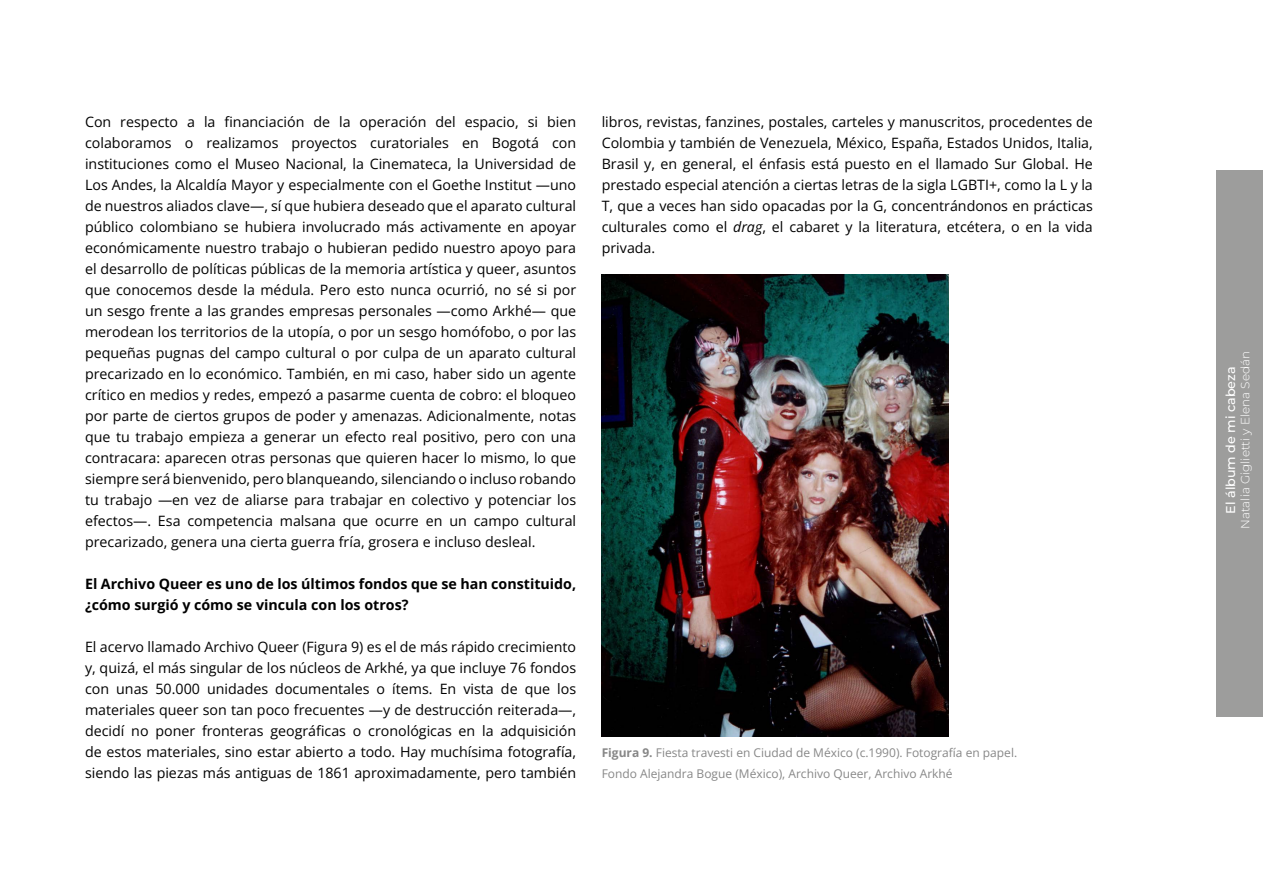
<style>
.page{position:relative;width:1263px;height:893px;background:#fff}
.page>*{position:absolute;margin:0;border:0;box-sizing:border-box;transform-origin:0 0}
.t1{font:14.25px/21px "Open Sans";color:#000;text-align:justify}
.t2{font:700 14.25px/21px "Open Sans";color:#000}
.t3{font:500 12.75px "Montserrat";color:#fff}
.t4{font:12px/21px "Open Sans";color:#878787}
.t5{font:300 12px "Montserrat";color:#fff}
.s1{font-style:italic}
.s2{font-weight:700}
</style>
<div class="page">
<div style="left:1216px;top:170px;width:47px;height:546px;background:#9d9d9c"></div>
<img style="left:602px;top:274px;width:346px;height:462px">
<p class="t1" style="left:85px;top:111px;width:493px">Con respecto a la financiación de la operación del espacio, si bien colaboramos o realizamos proyectos curatoriales en Bogotá con instituciones como el Museo Nacional, la Cinemateca, la Universidad de Los Andes, la Alcaldía Mayor y especialmente con el Goethe Institut —uno de nuestros aliados clave—, sí que hubiera deseado que el aparato cultural público colombiano se hubiera involucrado más activamente en apoyar económicamente nuestro trabajo o hubieran pedido nuestro apoyo para el desarrollo de políticas públicas de la memoria artística y queer, asuntos que conocemos desde la médula. Pero esto nunca ocurrió, no sé si por un sesgo frente a las grandes empresas personales —como Arkhé— que merodean los territorios de la utopía, o por un sesgo homófobo, o por las pequeñas pugnas del campo cultural o por culpa de un aparato cultural precarizado en lo económico. También, en mi caso, haber sido un agente crítico en medios y redes, empezó a pasarme cuenta de cobro: el bloqueo por parte de ciertos grupos de poder y amenazas. Adicionalmente, notas que tu trabajo empieza a generar un efecto real positivo, pero con una contracara: aparecen otras personas que quieren hacer lo mismo, lo que siempre será bienvenido, pero blanqueando, silenciando o incluso robando tu trabajo —en vez de aliarse para trabajar en colectivo y potenciar los efectos—. Esa competencia malsana que ocurre en un campo cultural precarizado, genera una cierta guerra fría, grosera e incluso desleal.</p>
<p class="t2" style="left:85px;top:573px;width:493px">El Archivo Queer es uno de los últimos fondos que se han constituido, ¿cómo surgió y cómo se vincula con los otros?</p>
<p class="t1" style="left:85px;top:636px;width:493px">El acervo llamado Archivo Queer (Figura 9) es el de más rápido crecimiento y, quizá, el más singular de los núcleos de Arkhé, ya que incluye 76 fondos con unas 50.000 unidades documentales o ítems. En vista de que los materiales queer son tan poco frecuentes —y de destrucción reiterada—, decidí no poner fronteras geográficas o cronológicas en la adquisición de estos materiales, sino estar abierto a todo. Hay muchísima fotografía, siendo las piezas más antiguas de 1861 aproximadamente, pero también</p>
<p class="t1" style="left:602px;top:111px;width:493px">libros, revistas, fanzines, postales, carteles y manuscritos, procedentes de Colombia y también de Venezuela, México, España, Estados Unidos, Italia, Brasil y, en general, el énfasis está puesto en el llamado Sur Global. He prestado especial atención a ciertas letras de la sigla LGBTI+, como la L y la T, que a veces han sido opacadas por la G, concentrándonos en prácticas culturales como el <span class="s1">drag</span>, el cabaret y la literatura, etcétera, o en la vida privada.</p>
<p class="t4" style="left:602px;top:742px;width:417px"><span class="s2">Figura 9.</span> Fiesta travesti en Ciudad de México (c.1990). Fotografía en papel.<br>Fondo Alejandra Bogue (México), Archivo Queer, Archivo Arkhé</p>
<p class="t5" style="left:1237px;top:529px;width:180px;rotate:-90deg">Natalia Giglietti y Elena Sedán</p>
<p class="t3" style="left:1222px;top:514px;width:148px;rotate:-90deg">El álbum de mi cabeza</p>
</div>
